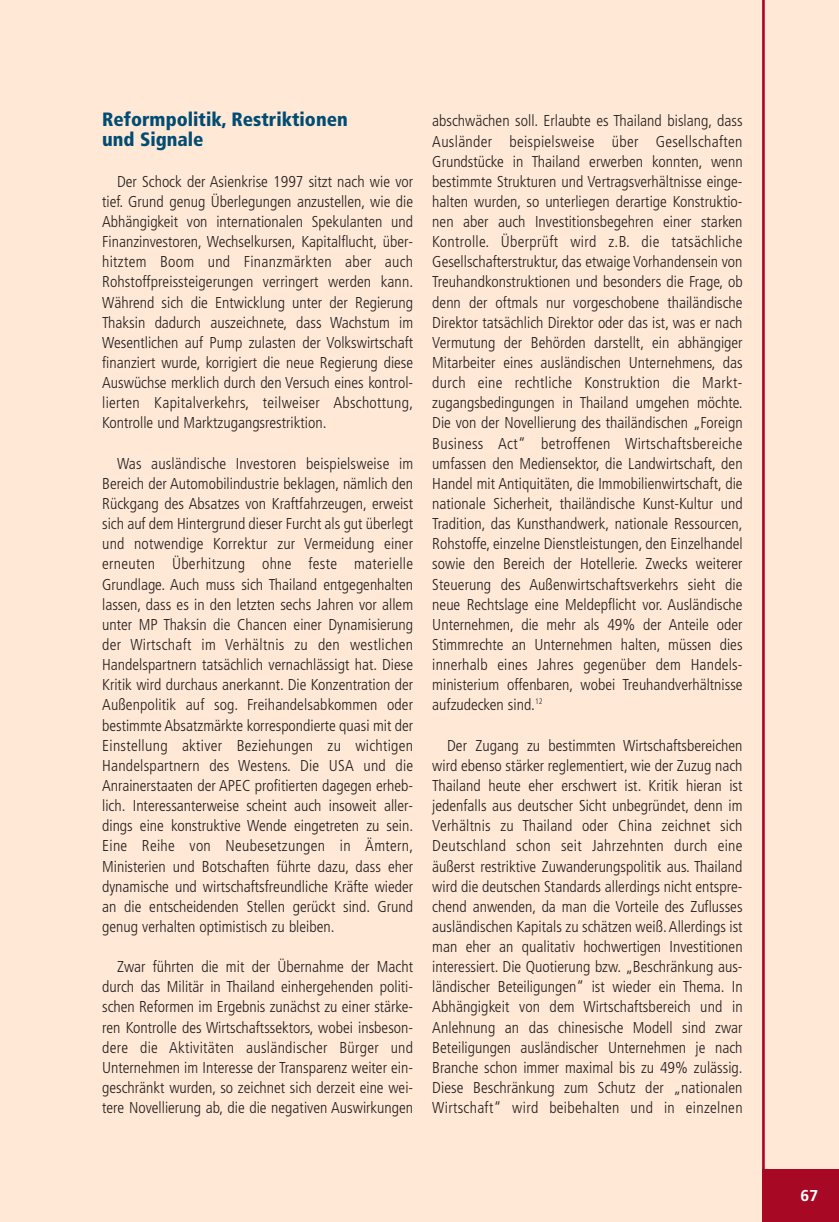
<style>
.page{position:relative;width:839px;height:1222px;background:#fff}
.page>*{position:absolute;margin:0;border:0;box-sizing:border-box;transform-origin:0 0}
.t1{font:900 condensed 19.25px/20.1px "Frutiger";color:#004c73}
.t2{font:300 condensed 15.75px/20.1px "Frutiger";color:#231f20;text-align:justify}
.t3{font:700 15.75px "Frutiger";color:#fff}
</style>
<div class="page">
<div style="left:0;top:0;width:838px;height:1221px;background:#ffe8d5"></div>
<hr style="left:762px;top:0;width:2px;height:1221px;background:#a70924">
<div style="left:762px;top:1169px;width:76px;height:52px;background:#a70924"></div>
<p class="t1" style="left:102px;top:111px;width:247px">Reformpolitik, Restriktionen und Signale</p>
<p class="t2" style="left:102px;top:172px;width:312px;text-indent:15px">Der Schock der Asienkrise 1997 sitzt nach wie vor tief. Grund genug Überlegungen anzustellen, wie die Abhängigkeit von internationalen Spekulanten und Finanzinvestoren, Wechselkursen, Kapitalflucht, über&shy;hitztem Boom und Finanzmärkten aber auch Rohstoffpreissteigerungen verringert werden kann.<br>Während sich die Entwicklung unter der Regierung Thaksin dadurch auszeichnete, dass Wachstum im Wesentlichen auf Pump zulasten der Volkswirtschaft finanziert wurde, korrigiert die neue Regierung diese Auswüchse merklich durch den Versuch eines kontrol&shy;lierten Kapitalverkehrs, teilweiser Abschottung, Kontrolle und Marktzugangsrestriktion.</p>
<p class="t2" style="left:102px;top:454px;width:312px;text-indent:15px">Was ausländische Investoren beispielsweise im Bereich der Automobilindustrie beklagen, nämlich den Rückgang des Absatzes von Kraftfahrzeugen, erweist sich auf dem Hintergrund dieser Furcht als gut überlegt und notwendige Korrektur zur Vermeidung einer erneuten Überhitzung ohne feste materielle Grundlage. Auch muss sich Thailand entgegenhalten lassen, dass es in den letzten sechs Jahren vor allem unter MP Thaksin die Chancen einer Dynamisierung der Wirtschaft im Verhältnis zu den westlichen Handelspartnern tatsächlich vernachlässigt hat. Diese Kritik wird durchaus anerkannt. Die Konzentration der Außenpolitik auf sog. Freihandelsabkommen oder bestimmte Absatzmärkte korrespondierte quasi mit der Einstellung aktiver Beziehungen zu wichtigen Handelspartnern des Westens. Die USA und die Anrainerstaaten der APEC profitierten dagegen erheb&shy;lich. Interessanterweise scheint auch insoweit aller&shy;dings eine konstruktive Wende eingetreten zu sein.<br>Eine Reihe von Neubesetzungen in Ämtern, Ministerien und Botschaften führte dazu, dass eher dynamische und wirtschaftsfreundliche Kräfte wieder an die entscheidenden Stellen gerückt sind. Grund genug verhalten optimistisch zu bleiben.</p>
<p class="t2" style="left:102px;top:957px;width:312px;text-indent:15px">Zwar führten die mit der Übernahme der Macht durch das Militär in Thailand einhergehenden politi&shy;schen Reformen im Ergebnis zunächst zu einer stärke&shy;ren Kontrolle des Wirtschaftssektors, wobei insbeson&shy;dere die Aktivitäten ausländischer Bürger und Unternehmen im Interesse der Transparenz weiter ein&shy;geschränkt wurden, so zeichnet sich derzeit eine wei&shy;tere Novellierung ab, die die negativen Auswirkungen</p>
<p class="t2" style="left:432px;top:112px;width:312px">abschwächen soll. Erlaubte es Thailand bislang, dass Ausländer beispielsweise über Gesellschaften Grundstücke in Thailand erwerben konnten, wenn bestimmte Strukturen und Vertragsverhältnisse einge&shy;halten wurden, so unterliegen derartige Konstruktio - nen aber auch Investitionsbegehren einer starken Kontrolle. Überprüft wird z.B. die tatsächliche Gesellschafterstruktur, das etwaige Vorhandensein von Treuhandkonstruktionen und besonders die Frage, ob denn der oftmals nur vorgeschobene thailändische Direktor tatsächlich Direktor oder das ist, was er nach Vermutung der Behörden darstellt, ein abhängiger Mitarbeiter eines ausländischen Unternehmens, das durch eine rechtliche Konstruktion die Markt - zugangsbedingungen in Thailand umgehen möchte.<br>Die von der Novellierung des thailändischen „Foreign Business Act“ betroffenen Wirtschafts bereiche umfassen den Mediensektor, die Land wirtschaft, den Handel mit Antiquitäten, die Immobilienwirtschaft, die nationale Sicherheit, thailändische Kunst-Kultur und Tradition, das Kunsthandwerk, nationale Ressourcen, Rohstoffe, einzelne Dienstleistungen, den Einzelhandel sowie den Bereich der Hotellerie. Zwecks weiterer Steuerung des Außenwirtschaftsverkehrs sieht die neue Rechtslage eine Meldepflicht vor. Ausländische Unternehmen, die mehr als 49% der Anteile oder Stimmrechte an Unternehmen halten, müssen dies innerhalb eines Jahres gegenüber dem Handels - ministerium offenbaren, wobei Treuhand verhältnisse aufzudecken sind.<sup>12</sup></p>
<p class="t2" style="left:432px;top:736px;width:312px;text-indent:15px">Der Zugang zu bestimmten Wirtschaftsbereichen wird ebenso stärker reglementiert, wie der Zuzug nach Thailand heute eher erschwert ist. Kritik hieran ist jedenfalls aus deutscher Sicht unbegründet, denn im Verhältnis zu Thailand oder China zeichnet sich Deutschland schon seit Jahrzehnten durch eine äußerst restriktive Zuwanderungspolitik aus. Thailand wird die deutschen Standards allerdings nicht entspre&shy;chend anwenden, da man die Vorteile des Zuflusses ausländischen Kapitals zu schätzen weiß. Allerdings ist man eher an qualitativ hochwertigen Investitionen interessiert. Die Quotierung bzw. „Beschränkung aus&shy;ländischer Beteiligungen“ ist wieder ein Thema. In Abhängigkeit von dem Wirtschaftsbereich und in Anlehnung an das chinesische Modell sind zwar Beteiligungen ausländischer Unternehmen je nach Branche schon immer maximal bis zu 49% zulässig.<br>Diese Beschränkung zum Schutz der „nationalen Wirtschaft“ wird beibehalten und in einzelnen</p>
<p class="t3" style="left:800px;top:1188px;width:19px">67</p>
</div>
